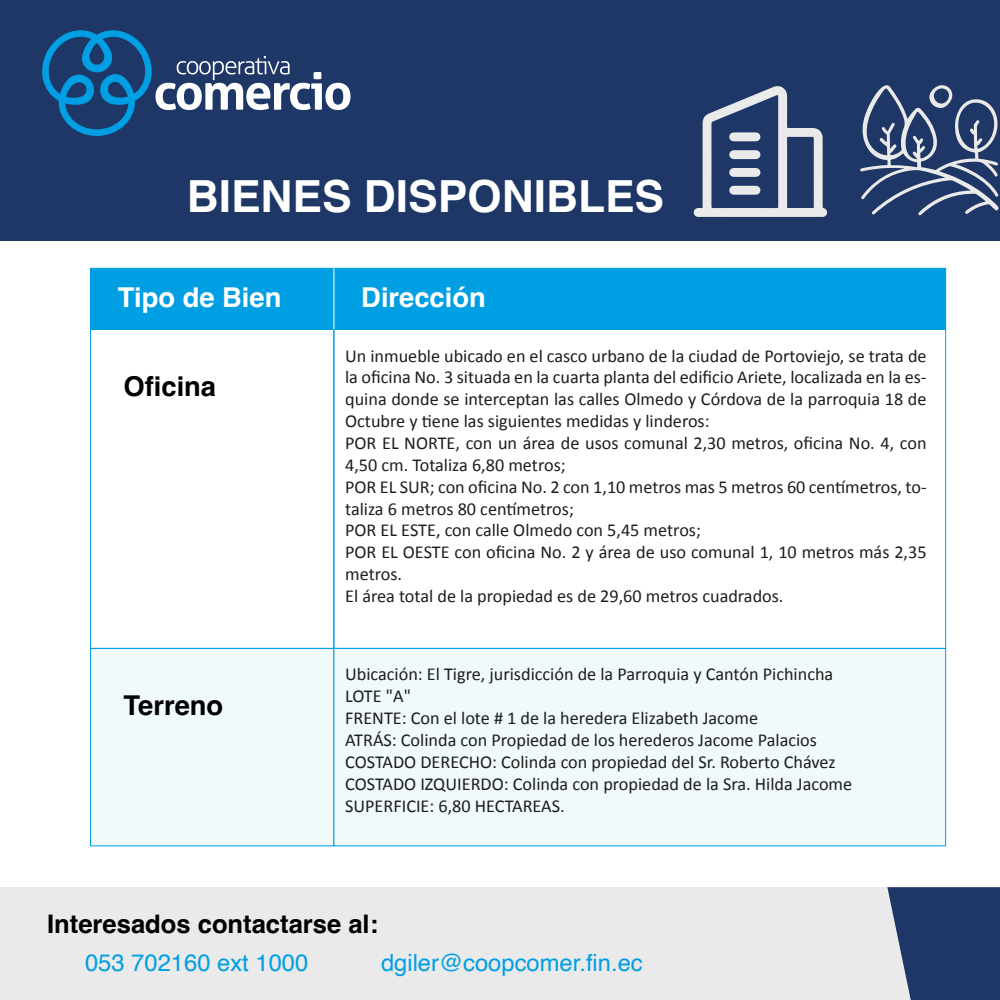
<style>
.page{position:relative;width:1000px;height:1000px;background:#fff}
.page>*{position:absolute;margin:0;border:0;box-sizing:border-box;transform-origin:0 0}
.t1{font:700 44.3px "Helvetica";color:#fff}
.t2{font:700 27.3px "Helvetica";color:#fff}
.t3{font:700 27.3px "Helvetica";color:#000}
.t4{font:700 25.6px "Helvetica";color:#000}
.t5{font:23.8px "Helvetica";color:#009fe3}
.t6{font:18.2px/21.9px "Calibri";color:#1d1d1b}
</style>
<div class="page">
<div style="left:0;top:0;width:1000px;height:240px;background:#1e3766"></div>
<svg style="left:42px;top:30px;width:309px;height:106px"></svg>
<svg style="left:860px;top:85px;width:139px;height:131px"></svg>
<div style="left:90px;top:648px;width:244px;height:198px;background:#f0f9fc;border:1px solid #009fe3"></div>
<div style="left:333px;top:648px;width:613px;height:198px;background:#f0f9fc;border:1px solid #009fe3"></div>
<div style="left:90px;top:329px;width:244px;height:320px;border:1px solid #009fe3"></div>
<div style="left:90px;top:268px;width:244px;height:62px;background:#009fe3;border:1px solid #009fe3"></div>
<div style="left:333px;top:268px;width:613px;height:62px;background:#009fe3;border:1px solid #009fe3"></div>
<hr style="left:333px;top:268px;width:1px;height:61px;background:#fff">
<div style="left:0;top:887px;width:1000px;height:113px;background:#eaeaea"></div>
<svg style="left:887px;top:887px;width:113px;height:113px;background:#344a74"></svg>
<svg style="left:694px;top:86px;width:133px;height:131px"></svg>
<h1 class="t1" style="left:187px;top:170px;width:479px">BIENES DISPONIBLES</h1>
<h2 class="t2" style="left:118px;top:281px;width:165px">Tipo de Bien</h2>
<h2 class="t2" style="left:361px;top:281px;width:126px">Dirección</h2>
<h2 class="t3" style="left:124px;top:369px;width:94px">Oficina</h2>
<h2 class="t3" style="left:124px;top:688px;width:101px">Terreno</h2>
<p class="t6" style="left:345px;top:345px;width:583px">Un inmueble ubicado en el casco urbano de la ciudad de Portoviejo, se trata de la oficina No. 3 situada en la cuarta planta del edificio Ariete, localizada en la es&shy;quina donde se interceptan las calles Olmedo y Córdova de la parroquia 18 de Octubre y tiene las siguientes medidas y linderos:<br>POR EL NORTE, con un área de usos comunal 2,30 metros, oficina No. 4, con 4,50 cm. Totaliza 6,80 metros;<br>POR EL SUR; con oficina No. 2 con 1,10 metros mas 5 metros 60 centímetros, to&shy;taliza 6 metros 80 centímetros;<br>POR EL ESTE, con calle Olmedo con 5,45 metros;<br>POR EL OESTE con oficina No. 2 y área de uso comunal 1, 10 metros más 2,35 metros.<br>El área total de la propiedad es de 29,60 metros cuadrados.</p>
<p class="t6" style="left:345px;top:664px;width:509px">Ubicación: El Tigre, jurisdicción de la Parroquia y Cantón Pichincha LOTE "A"<br>FRENTE: Con el lote # 1 de la heredera Elizabeth Jacome<br>ATRÁS: Colinda con Propiedad de los herederos Jacome Palacios COSTADO DERECHO: Colinda con propiedad del Sr. Roberto Chávez COSTADO IZQUIERDO: Colinda con propiedad de la Sra. Hilda Jacome SUPERFICIE: 6,80 HECTAREAS.</p>
<h3 class="t4" style="left:47px;top:908px;width:333px">Interesados contactarse al:</h3>
<h3 class="t5" style="left:85px;top:945px;width:225px">053 702160 ext 1000</h3>
<h3 class="t5" style="left:381px;top:945px;width:263px">dgiler@coopcomer.fin.ec</h3>
</div>
